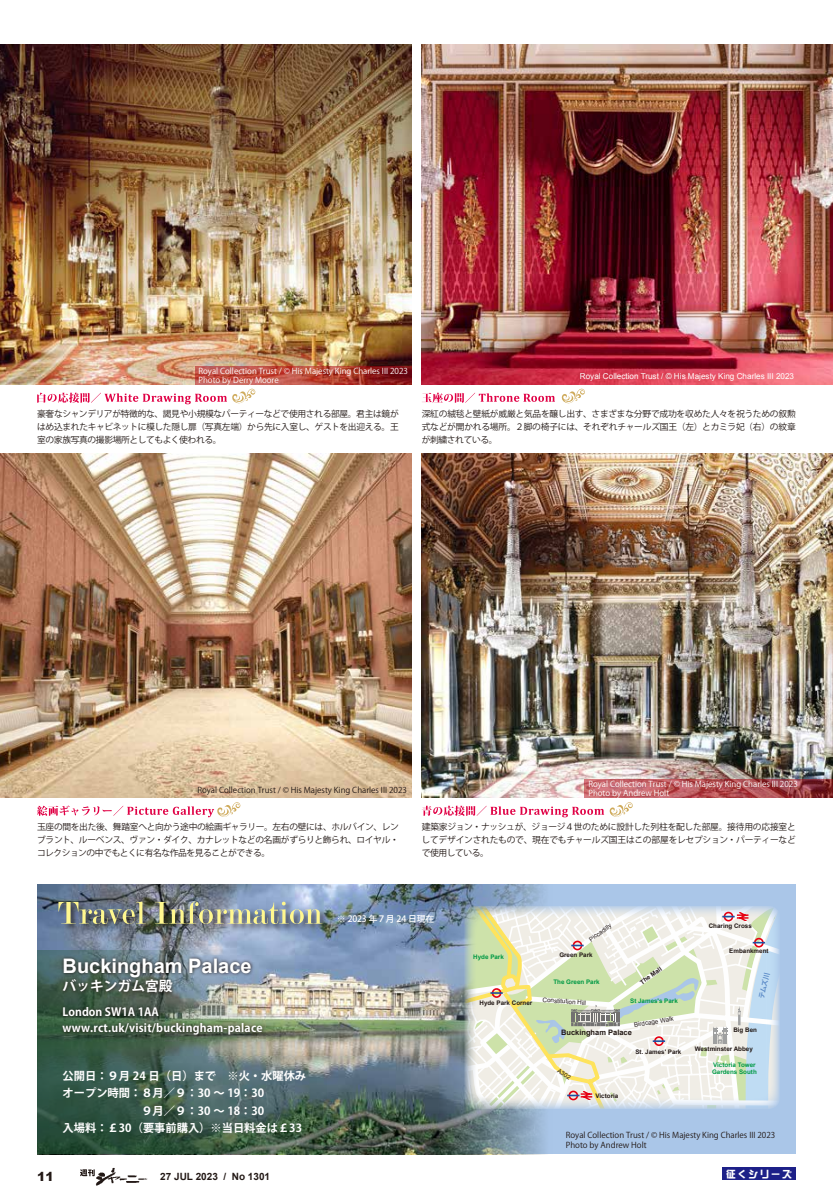
<style>
.page{position:relative;width:833px;height:1202px;background:#fff}
.page>*{position:absolute;margin:0;border:0;box-sizing:border-box;transform-origin:0 0}
.t1{font:700 20px "Arial";color:#fff}
.t2{font:700 13.75px "Koz Go Pro";color:#fff}
.t3{font:900 12.5px "Arial";color:#221815}
.t4{font:700 11.25px/17.6px "Koz Go Pro";color:#fff}
.t5{font:700 11.25px/16.2px "Koz Go Pro";letter-spacing:.02em;color:#fff}
.t6{font:700 10px "Arial";color:#221815}
.t7{font:10px "DF So Gei W9 WIN RKSJ H";letter-spacing:.12em;color:#fff}
.t8{font:8.75px/13.1px "Koz Go Pro";letter-spacing:-.035em;color:#221815;text-align:justify}
.t9{font:500 8.75px "Koz Go Pro";letter-spacing:-.02em;color:#fff}
.t10{font:8.12px/8.8px "Koz Go Pro";color:#fff}
.t11{font:8.12px/10px "Koz Go Pro";color:#221815}
.t12{font:8.12px "Arial";color:#fff}
.t13{font:700 7.5px "Arial";color:#221815}
.t14{font:700 6.88px "Koz Go Pro";color:#5888c6}
.t15{font:700 6.25px "Arial";color:#221815}
.t16{font:700 6.25px/7.5px "Arial";color:#094}
.t17{font:6.25px "Arial";color:#221815}
</style>
<div class="page">
<img style="left:95px;top:1167px;width:53px;height:18px">
<svg style="left:80px;top:1169px;width:15px;height:7px"></svg>
<div style="left:722px;top:1167px;width:73px;height:12px;background:#1d2088"></div>
<div style="left:37px;top:884px;width:758px;height:269px;background:#aac6e8"></div>
<img style="left:37px;top:884px;width:515px;height:269px">
<img style="left:0;top:44px;width:411px;height:340px">
<img style="left:0;top:454px;width:411px;height:343px">
<svg style="left:422px;top:392px;width:133px;height:11px"></svg>
<img style="left:422px;top:44px;width:411px;height:340px">
<img style="left:422px;top:454px;width:411px;height:343px">
<img style="left:37px;top:950px;width:290px;height:203px">
<svg style="left:585px;top:779px;width:248px;height:18px;background:#af4e54"></svg>
<svg style="left:195px;top:366px;width:216px;height:18px;background:#af3f35"></svg>
<div style="left:56px;top:899px;width:274px;height:33px;background:#221815;opacity:.75"></div>
<img style="left:58px;top:901px;width:264px;height:22px">
<img style="left:60px;top:955px;width:207px;height:83px">
<svg style="left:561px;top:388px;width:24px;height:16px"></svg>
<svg style="left:37px;top:388px;width:219px;height:16px"></svg>
<svg style="left:37px;top:802px;width:204px;height:15px"></svg>
<svg style="left:422px;top:802px;width:211px;height:15px"></svg>
<svg style="left:464px;top:905px;width:316px;height:203px;background:#e1e6d7"></svg>
<p class="t10" style="left:198px;top:367px;width:211px">Royal Collection Trust / © His Majesty King Charles III 2023<br>Photo by Derry Moore</p>
<p class="t12" style="left:580px;top:370px;width:216px">Royal Collection Trust / © His Majesty King Charles III 2023</p>
<p class="t8" style="left:37px;top:407px;width:363px">豪奢なシャンデリアが特徴的な、謁見や小規模なパーティーなどで使用される部屋。君主は鏡がはめ込まれたキャビネットに模した隠し扉（写真左端）から先に入室し、ゲストを出迎える。王室の家族写真の撮影場所としてもよく使われる。</p>
<p class="t8" style="left:422px;top:407px;width:375px">深紅の絨毯と壁紙が威厳と気品を醸し出す、さまざまな分野で成功を収めた人々を祝うための叙勲式などが開かれる場所。２脚の椅子には、それぞれチャールズ国王（左）とカミラ妃（右）の紋章が刺繍されている。</p>
<p class="t11" style="left:197px;top:785px;width:211px">Royal Collection Trust / © His Majesty King Charles III 2023</p>
<p class="t10" style="left:588px;top:780px;width:211px">Royal Collection Trust / © His Majesty King Charles III 2023<br>Photo by Andrew Holt</p>
<p class="t8" style="left:37px;top:820px;width:363px">玉座の間を出た後、舞踏室へと向かう途中の絵画ギャラリー。左右の壁には、ホルバイン、レンブラント、ルーベンス、ヴァン・ダイク、カナレットなどの名画がずらりと飾られ、ロイヤル・コレクションの中でもとくに有名な作品を見ることができる。</p>
<p class="t8" style="left:421px;top:820px;width:376px">建築家ジョン・ナッシュが、ジョージ４世のために設計した列柱を配した部屋。接待用の応接室としてデザインされたもので、現在でもチャールズ国王はこの部屋をレセプション・パーティーなどで使用している。</p>
<h1 class="t1" style="left:63px;top:952px;width:190px">Buckingham Palace</h1>
<h2 class="t2" style="left:63px;top:977px;width:112px">バッキンガム宮殿</h2>
<p class="t5" style="left:63px;top:1003px;width:202px">London SW A1 1AA www.rct.uk/visit/buckingham-palace</p>
<p class="t4" style="left:63px;top:1067px;width:245px">公開日：９月 24 日（日）まで　※火・水曜休みオープン時間：８月／９：30 ~ 19：30<br>　　　　　　　９月／９：30 ~ 18：30<br>入場料：￡30（要事前購入）※当日料金は￡33</p>
<h3 class="t3" style="left:37px;top:1166px;width:18px">11</h3>
<p class="t6" style="left:223px;top:1169px;width:4px">/</p>
<p class="t6" style="left:160px;top:1169px;width:59px">27 JUL 2023</p>
<p class="t6" style="left:232px;top:1169px;width:40px">No 1301</p>
<p class="t9" style="left:337px;top:913px;width:99px">※ 2023 年７月 24 日現在</p>
<p class="t16" style="left:473px;top:953px;width:32px">Hyde Park</p>
<p class="t15" style="left:479px;top:998px;width:54px">Hyde Park Corner</p>
<p class="t17" style="left:587px;top:936px;width:28px;rotate:-36deg">Piccadilly</p>
<p class="t15" style="left:559px;top:950px;width:35px">Green Park</p>
<p class="t16" style="left:553px;top:978px;width:48px">The Green Park</p>
<p class="t17" style="left:543px;top:995px;width:45px;rotate:4deg">Constitution Hill</p>
<p class="t15" style="left:638px;top:979px;width:27px;rotate:-35deg">The Mall</p>
<p class="t16" style="left:630px;top:997px;width:49px">St James s' Park</p>
<p class="t17" style="left:633px;top:1020px;width:42px;rotate:-9deg">Birdcage Walk</p>
<p class="t13" style="left:561px;top:1027px;width:72px">Buckingham Palace</p>
<p class="t17" style="left:560px;top:1066px;width:16px;rotate:32deg">A302</p>
<p class="t15" style="left:595px;top:1091px;width:24px">Victoria</p>
<p class="t15" style="left:635px;top:1047px;width:47px">St. James' Park</p>
<p class="t15" style="left:708px;top:921px;width:45px">Charing Cross</p>
<p class="t15" style="left:729px;top:946px;width:41px">Embankment</p>
<p class="t14" style="left:757px;top:997px;width:28px;rotate:-77deg">テムズ川</p>
<p class="t15" style="left:733px;top:1025px;width:25px">Big Ben</p>
<p class="t15" style="left:695px;top:1043px;width:59px">Westminster Abbey</p>
<p class="t16" style="left:712px;top:1060px;width:46px">Victoria Tower<br>Gardens South</p>
<p class="t11" style="left:566px;top:1130px;width:211px">Royal Collection Trust / © His Majesty King Charles III 2023<br>Photo by Andrew Holt</p>
<p class="t7" style="left:726px;top:1168px;width:67px">征くシリーズ</p>
</div>
